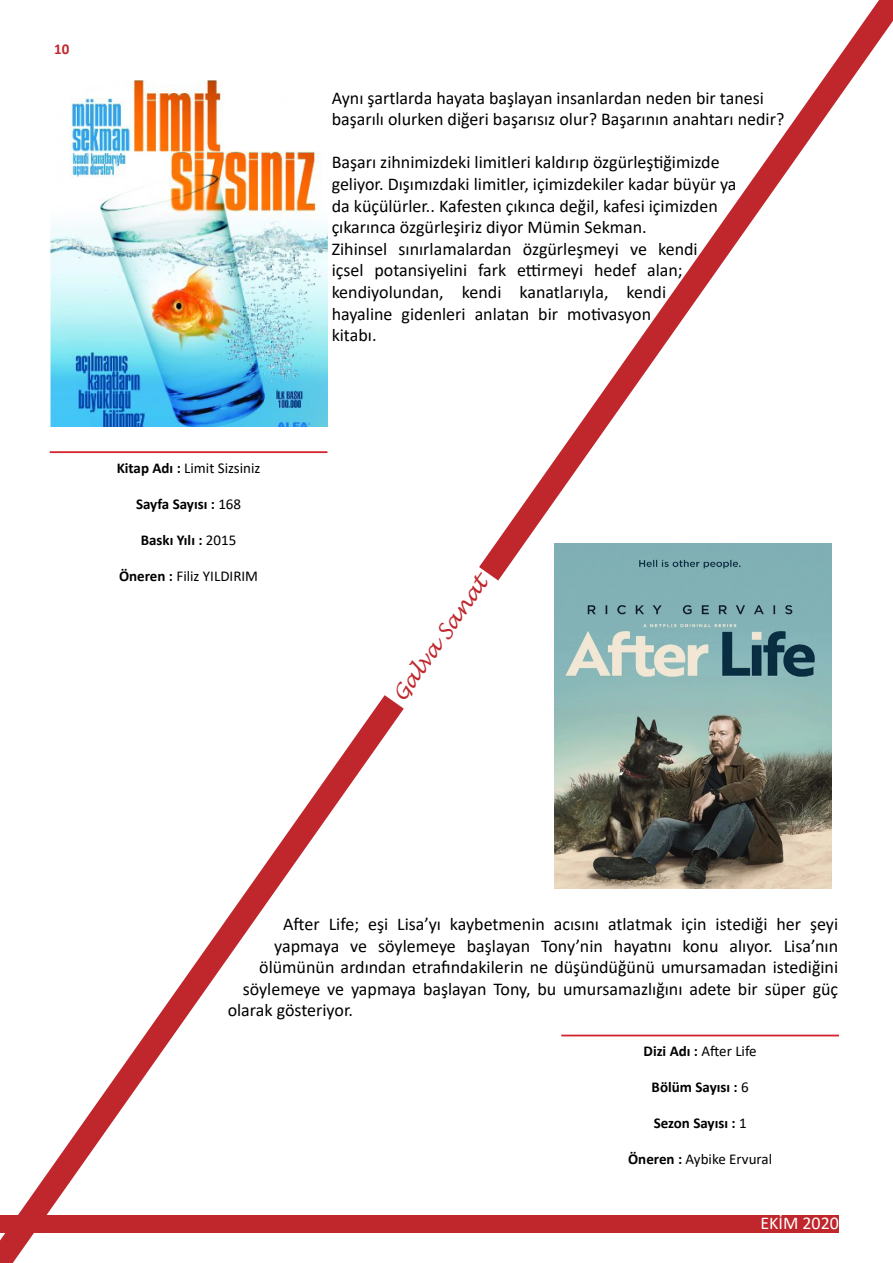
<style>
.page{position:relative;width:893px;height:1263px;background:#fff}
.page>*{position:absolute;margin:0;border:0;box-sizing:border-box;transform-origin:0 0}
.t1{font:italic 21px "Lucida Handwriting";color:#bf272d}
.t2{font:18px/21.6px "Calibri";color:#000}
.t3{font:18px "Calibri";color:#fff}
.t4{font:15px "Calibri";color:#000}
.t5{font:700 15px "Calibri";color:#000}
.t6{font:700 15px "Calibri";color:#bf272d}
.s1{font-weight:700}
.s2{font-weight:400}
</style>
<div class="page">
<svg style="left:0;top:695px;width:404px;height:568px"></svg>
<svg style="left:479px;top:0;width:414px;height:580px"></svg>
<img style="left:50px;top:81px;width:277px;height:345px">
<hr style="left:50px;top:451px;width:277px;height:2px;background:#d3232b">
<img style="left:554px;top:543px;width:278px;height:346px">
<hr style="left:561px;top:1035px;width:278px;height:1px;background:#d3232b">
<div style="left:0;top:1215px;width:839px;height:17px;background:#bf272d"></div>
<p class="t6" style="left:54px;top:38px;width:17px">10</p>
<p class="t4" style="left:117px;top:457px;width:145px"><span class="s1">Kitap Adı :</span> Limit Sizsiniz</p>
<p class="t5" style="left:136px;top:493px;width:107px">Sayfa Sayısı : <span class="s2">168</span></p>
<p class="t5" style="left:141px;top:529px;width:97px">Baskı Yılı : <span class="s2">2015</span></p>
<p class="t4" style="left:119px;top:565px;width:141px"><span class="s1">Öneren :</span> Filiz YILDIRIM</p>
<p class="t2" style="left:332px;top:86px;width:454px">Aynı şartlarda hayata başlayan insanlardan neden bir tanesi başarılı olurken diğeri başarısız olur? Başarının anahtarı nedir?</p>
<p class="t2" style="left:332px;top:151px;width:406px">Başarı zihnimizdeki limitleri kaldırıp özgürleştiğimizde geliyor. Dışımızdaki limitler, içimizdekiler kadar büyür ya da küçülürler.. Kafesten çıkınca değil, kafesi içimizden çıkarınca özgürleşiriz diyor Mümin Sekman.<br>Zihinsel sınırlamalardan özgürleşmeyi ve kendi<br>içsel potansiyelini fark ettirmeyi hedef alan; kendiyolundan, kendi kanatlarıyla, kendi<br>hayaline gidenleri anlatan bir motivasyon<br>kitabı.</p>
<p class="t1" style="left:387px;top:692px;width:148px;rotate:-55deg">Galva Sanat</p>
<p class="t2" style="left:283px;top:913px;width:556px">After Life; eşi Lisa’yı kaybetmenin acısını atlatmak için istediği her şeyi</p>
<p class="t2" style="left:274px;top:934px;width:565px">yapmaya ve söylemeye başlayan Tony’nin hayatını konu alıyor. Lisa’nın</p>
<p class="t2" style="left:259px;top:956px;width:580px">ölümünün ardından etrafındakilerin ne düşündüğünü umursamadan istediğini</p>
<p class="t2" style="left:243px;top:977px;width:597px">söylemeye ve yapmaya başlayan Tony, bu umursamazlığını adete bir süper güç</p>
<p class="t2" style="left:228px;top:999px;width:127px">olarak gösteriyor.</p>
<p class="t4" style="left:643px;top:1040px;width:115px"><span class="s1">Dizi Adı :</span> After Life</p>
<p class="t5" style="left:652px;top:1076px;width:99px">Bölüm Sayısı : <span class="s2">6</span></p>
<p class="t5" style="left:654px;top:1112px;width:94px">Sezon Sayısı : <span class="s2">1</span></p>
<p class="t4" style="left:628px;top:1148px;width:146px"><span class="s1">Öneren :</span> Aybike Ervural</p>
<p class="t3" style="left:760px;top:1210px;width:80px">EKİM 2020</p>
</div>
